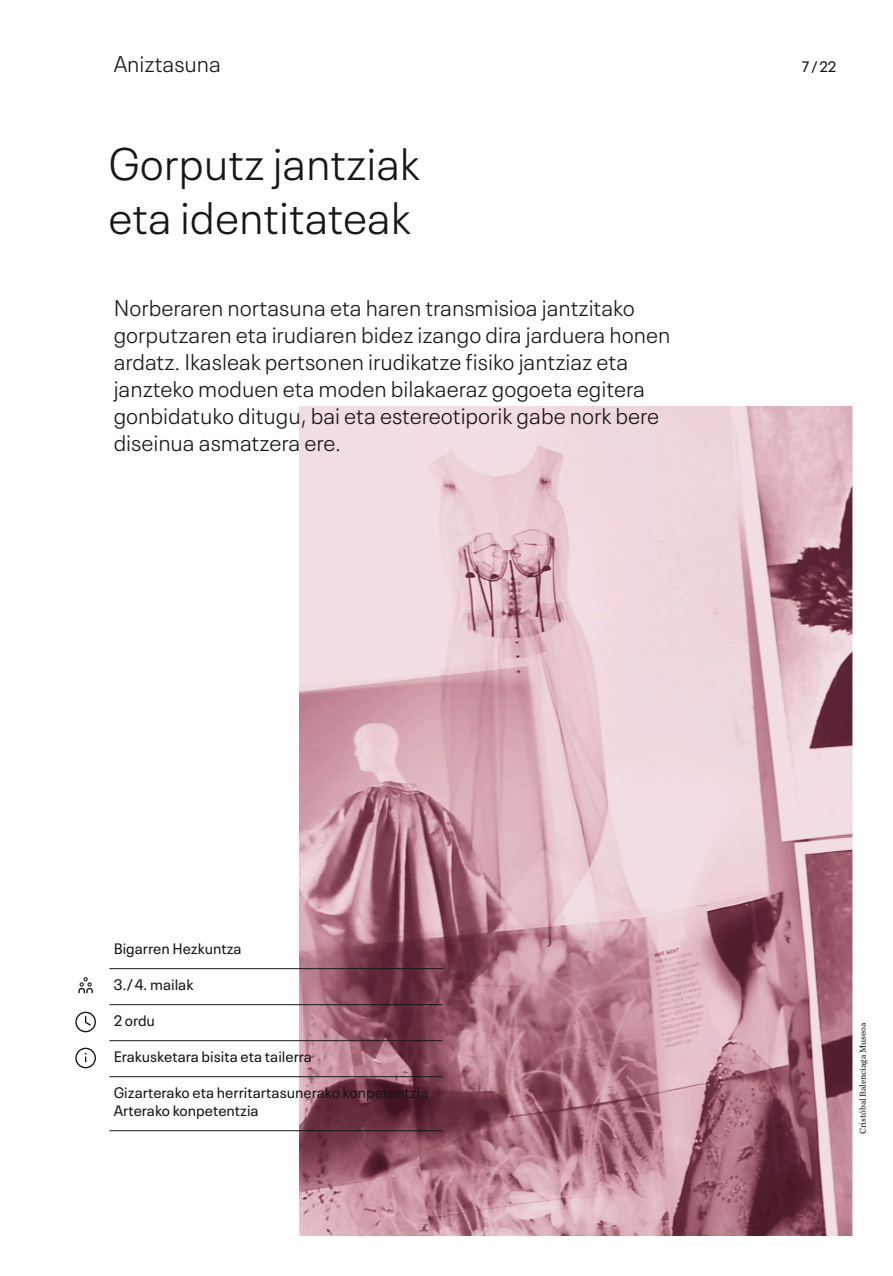
<style>
.page{position:relative;width:893px;height:1276px;background:#fff}
.page>*{position:absolute;margin:0;border:0;box-sizing:border-box;transform-origin:0 0}
.t1{font:300 45px/54px "Neue Plak Text";color:#171715}
.BODY_2B{font:300 22.5px/27px "Neue Plak Text";color:#171715}
.MODULO{font:15px/18px "Neue Plak Text";color:#171715}
.BODY_2B-2{font:15px "Neue Plak Text";color:#171715}
.t2{font:9px "Chronicle Text G2";color:#171715}
.s1{color:#fff}
</style>
<div class="page">
<img style="left:300px;top:406px;width:553px;height:829px">
<hr style="left:109px;top:968px;width:333px;height:1px;background:#171715">
<hr style="left:109px;top:1004px;width:333px;height:1px;background:#171715">
<hr style="left:109px;top:1040px;width:333px;height:1px;background:#171715">
<hr style="left:109px;top:1076px;width:333px;height:1px;background:#171715">
<hr style="left:109px;top:1130px;width:333px;height:1px;background:#171715">
<svg style="left:78px;top:977px;width:15px;height:16px"></svg>
<svg style="left:75px;top:1011px;width:21px;height:21px"></svg>
<svg style="left:75px;top:1047px;width:21px;height:21px"></svg>
<p class="BODY_2B" style="left:114px;top:48px;width:109px">Aniztasuna</p>
<p class="t1" style="left:108px;top:133px;width:313px">Gorputz jantziak eta identitateak</p>
<p class="BODY_2B" style="left:114px;top:292px;width:558px">Norberaren nortasuna eta haren transmisioa jantzitako gorputzaren eta irudiaren bidez izango dira jarduera honen ardatz. Ikasleak pertsonen irudikatze fisiko jantziaz eta janzteko moduen eta moden bilakaeraz gogoeta egitera gonbidatuko ditugu, bai eta estereotiporik gabe nork bere diseinua asmatzera ere.</p>
<p class="MODULO" style="left:802px;top:56px;width:36px">7/22</p>
<p class="BODY_2B-2" style="left:114px;top:937px;width:130px">Bi<span class="s1">g</span>arren Hezkuntza</p>
<p class="MODULO" style="left:114px;top:974px;width:81px">3./ 4. mailak</p>
<p class="MODULO" style="left:114px;top:1010px;width:43px">2 ordu</p>
<p class="MODULO" style="left:114px;top:1046px;width:200px">Erakusketara bisita eta tailerra</p>
<p class="MODULO" style="left:114px;top:1082px;width:316px">Gizarterako eta herritartasunerako konpetentzia<br>Arterako konpetentzia</p>
<p class="t2" style="left:856px;top:1134px;width:113px;rotate:-90deg">Cristóbal Balenciaga Museoa</p>
</div>
